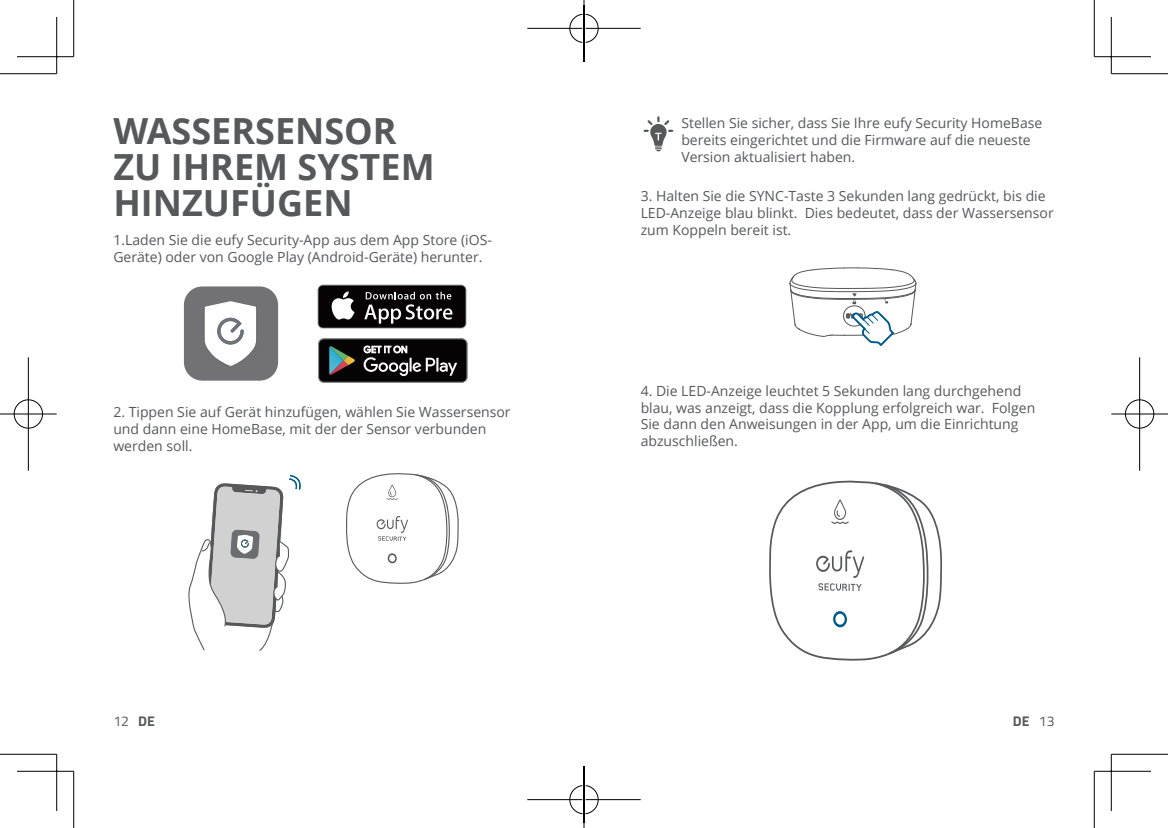
<style>
.page{position:relative;width:1168px;height:828px;background:#fff}
.page>*{position:absolute;margin:0;border:0;box-sizing:border-box;transform-origin:0 0}
.t1{font:700 36px/36px "Open Sans";color:#57585a}
.t2{font:14px/16.8px "Open Sans";color:#57585a}
.t3{font:14px "Titillium Web";color:#57585a}
.t4{font:700 14px "Titillium Web";color:#57585a}
.s1{font-weight:700}
.s2{font-weight:400}
</style>
<div class="page">
<svg style="left:643px;top:116px;width:31px;height:36px"></svg>
<svg style="left:789px;top:267px;width:128px;height:80px"></svg>
<svg style="left:769px;top:480px;width:173px;height:181px"></svg>
<div style="left:317px;top:284px;width:150px;height:45px;background:#e0e1e3;border-radius:5px"></div>
<div style="left:318px;top:285px;width:148px;height:43px;background:#070304;border-radius:5px"></div>
<svg style="left:331px;top:291px;width:24px;height:29px"></svg>
<svg style="left:364px;top:292px;width:88px;height:32px"></svg>
<svg style="left:318px;top:338px;width:149px;height:45px;background:#2f3030"></svg>
<svg style="left:184px;top:286px;width:94px;height:95px"></svg>
<svg style="left:188px;top:475px;width:113px;height:176px"></svg>
<svg style="left:346px;top:473px;width:113px;height:111px"></svg>
<hr style="left:0;top:73px;width:57px;height:1px;background:#000">
<hr style="left:1111px;top:73px;width:57px;height:1px;background:#000">
<hr style="left:0;top:754px;width:57px;height:1px;background:#000">
<hr style="left:1111px;top:754px;width:57px;height:1px;background:#000">
<hr style="left:73px;top:0;width:1px;height:57px;background:#000">
<hr style="left:73px;top:771px;width:1px;height:57px;background:#000">
<hr style="left:1094px;top:0;width:1px;height:57px;background:#000">
<hr style="left:1094px;top:771px;width:1px;height:57px;background:#000">
<hr style="left:17px;top:56px;width:57px;height:1px;background:#000">
<hr style="left:1094px;top:56px;width:57px;height:1px;background:#000">
<hr style="left:17px;top:771px;width:57px;height:1px;background:#000">
<hr style="left:1094px;top:771px;width:57px;height:1px;background:#000">
<hr style="left:56px;top:17px;width:1px;height:57px;background:#000">
<hr style="left:56px;top:754px;width:1px;height:57px;background:#000">
<hr style="left:1111px;top:17px;width:1px;height:57px;background:#000">
<hr style="left:1111px;top:754px;width:1px;height:57px;background:#000">
<div style="left:569px;top:13px;width:30px;height:31px;border:2px solid #fff;border-radius:50%"></div>
<hr style="left:527px;top:27px;width:114px;height:3px;background:#fff">
<div style="left:570px;top:14px;width:28px;height:29px;border:1px solid #000;border-radius:50%"></div>
<hr style="left:527px;top:28px;width:114px;height:1px;background:#000">
<hr style="left:584px;top:0;width:1px;height:57px;background:#000">
<div style="left:569px;top:784px;width:30px;height:31px;border:2px solid #fff;border-radius:50%"></div>
<hr style="left:527px;top:798px;width:114px;height:3px;background:#fff">
<div style="left:570px;top:785px;width:28px;height:29px;border:1px solid #000;border-radius:50%"></div>
<hr style="left:527px;top:799px;width:114px;height:1px;background:#000">
<hr style="left:584px;top:771px;width:1px;height:57px;background:#000">
<div style="left:13px;top:398px;width:31px;height:31px;border:2px solid #fff;border-radius:50%"></div>
<hr style="left:0;top:413px;width:57px;height:2px;background:#fff">
<hr style="left:27px;top:357px;width:3px;height:114px;background:#fff">
<div style="left:14px;top:399px;width:29px;height:29px;border:1px solid #000;border-radius:50%"></div>
<hr style="left:0;top:414px;width:57px;height:1px;background:#000">
<hr style="left:28px;top:357px;width:1px;height:114px;background:#000">
<div style="left:1124px;top:398px;width:31px;height:31px;border:2px solid #fff;border-radius:50%"></div>
<hr style="left:1111px;top:413px;width:57px;height:2px;background:#fff">
<hr style="left:1138px;top:357px;width:3px;height:114px;background:#fff">
<div style="left:1125px;top:399px;width:29px;height:29px;border:1px solid #000;border-radius:50%"></div>
<hr style="left:1111px;top:414px;width:57px;height:1px;background:#000">
<hr style="left:1139px;top:357px;width:1px;height:114px;background:#000">
<hr style="left:583px;top:5px;width:2px;height:57px;background:#fff">
<hr style="left:583px;top:766px;width:2px;height:57px;background:#fff">
<hr style="left:584px;top:5px;width:1px;height:57px;background:#000">
<hr style="left:584px;top:766px;width:1px;height:57px;background:#000">
<h1 class="t1" style="left:113px;top:112px;width:323px">WASSERSENSOR<br>ZU IHREM SYSTEM<br>HINZUFÜGEN</h1>
<p class="t2" style="left:113px;top:231px;width:380px">1.Laden Sie die eufy Security-App aus dem App Store (iOS-<br>Geräte) oder von Google Play (Android-Geräte) herunter.</p>
<p class="t2" style="left:113px;top:403px;width:399px">2. Tippen Sie auf Gerät hinzufügen, wählen Sie Wassersensor und dann eine HomeBase, mit der der Sensor verbunden werden soll.</p>
<p class="t2" style="left:681px;top:114px;width:362px">Stellen Sie sicher, dass Sie Ihre eufy Security HomeBase bereits eingerichtet und die Firmware auf die neueste<br>Version aktualisiert haben.</p>
<p class="t2" style="left:641px;top:187px;width:415px">3. Halten Sie die SYNC-Taste 3 Sekunden lang gedrückt, bis die<br>LED-Anzeige blau blinkt. Dies bedeutet, dass der Wassersensor zum Koppeln bereit ist.</p>
<p class="t2" style="left:641px;top:382px;width:396px">4. Die LED-Anzeige leuchtet 5 Sekunden lang durchgehend blau, was anzeigt, dass die Kopplung erfolgreich war. Folgen Sie dann den Anweisungen in der App, um die Einrichtung abzuschließen.</p>
<p class="t3" style="left:113px;top:711px;width:43px">12 <span class="s1">DE</span></p>
<p class="t4" style="left:1013px;top:710px;width:43px">DE <span class="s2">13</span></p>
</div>
